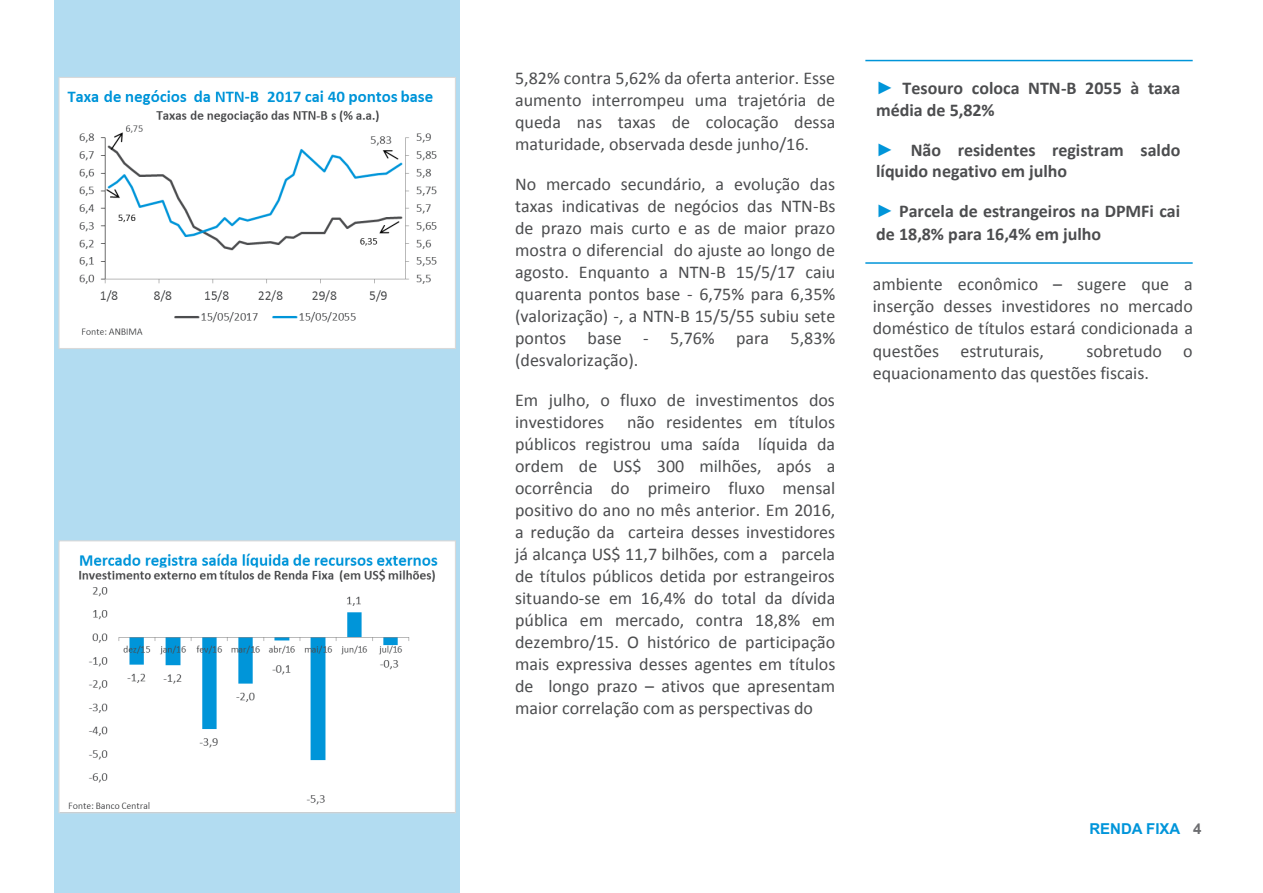
<style>
.page{position:relative;width:1263px;height:893px;background:#fff}
.page>*{position:absolute;margin:0;border:0;box-sizing:border-box;transform-origin:0 0}
.t1{font:18px/21.9px "Calibri";color:#4c4d4f;text-align:justify}
.t2{font:700 18px/22px "Calibri";color:#4c4d4f}
.t3{font:700 15px "Arial";color:#0095da}
.s1{font-family:"Arial";color:#0095d9}
.s2{color:#6d6e71}
</style>
<div class="page">
<div style="left:54px;top:0;width:406px;height:893px;background:#b2dcf1"></div>
<hr style="left:865px;top:60px;width:328px;height:1px;background:#0095d9">
<img style="left:60px;top:79px;width:394px;height:268px">
<div style="left:58px;top:77px;width:398px;height:272px;border:1px solid #d9d9d9"></div>
<img style="left:60px;top:542px;width:394px;height:269px">
<div style="left:58px;top:540px;width:398px;height:273px;border:1px solid #d9d9d9"></div>
<hr style="left:865px;top:262px;width:328px;height:2px;background:#0095d9">
<p class="t1" style="left:515px;top:68px;width:322px">5,82% contra 5,62% da oferta anterior. Esse aumento interrompeu uma trajetória de queda nas taxas de colocação dessa maturidade, observada desde junho/16.</p>
<p class="t1" style="left:515px;top:173px;width:322px">No mercado secundário, a evolução das taxas indicativas de negócios das NTN-Bs de prazo mais curto e as de maior prazo mostra o diferencial do ajuste ao longo de agosto. Enquanto a NTN-B 15/5/17 caiu quarenta pontos base - 6,75% para 6,35% (valorização) -, a NTN-B 15/5/55 subiu sete pontos base - 5,76% para 5,83% (desvalorização).</p>
<p class="t1" style="left:515px;top:389px;width:321px">Em julho, o fluxo de investimentos dos investidores</p>
<p class="t1" style="left:515px;top:411px;width:322px;text-indent:112px">não residentes em títulos públicos registrou uma saída líquida da ordem de US$ 300 milhões, após a ocorrência do primeiro fluxo mensal positivo do ano no mês anterior. Em 2016, a redução da carteira desses investidores já alcança US$ 11,7 bilhões, com a parcela de títulos públicos detida por estrangeiros situando-se em 16,4% do total da dívida pública em mercado, contra 18,8% em dezembro/15. O histórico de participação mais expressiva desses agentes em títulos de longo prazo – ativos que apresentam maior correlação com as perspectivas do</p>
<p class="t2" style="left:876px;top:77px;width:306px"><span class="s1">►</span> Tesouro coloca NTN-B 2055 à taxa média de 5,82%</p>
<p class="t2" style="left:876px;top:139px;width:306px"><span class="s1">►</span> Não residentes registram saldo líquido negativo em julho</p>
<p class="t2" style="left:876px;top:200px;width:306px"><span class="s1">►</span> Parcela de estrangeiros na DPMFi cai de 18,8% para 16,4% em julho</p>
<p class="t1" style="left:873px;top:274px;width:322px">ambiente econômico – sugere que a inserção desses investidores no mercado doméstico de títulos estará condicionada a questões estruturais,</p>
<p class="t1" style="left:873px;top:340px;width:321px;text-indent:214px">sobretudo o equacionamento das questões fiscais.</p>
<p class="t3" style="left:1089px;top:819px;width:114px">RENDA FIXA <span class="s2">4</span></p>
</div>
